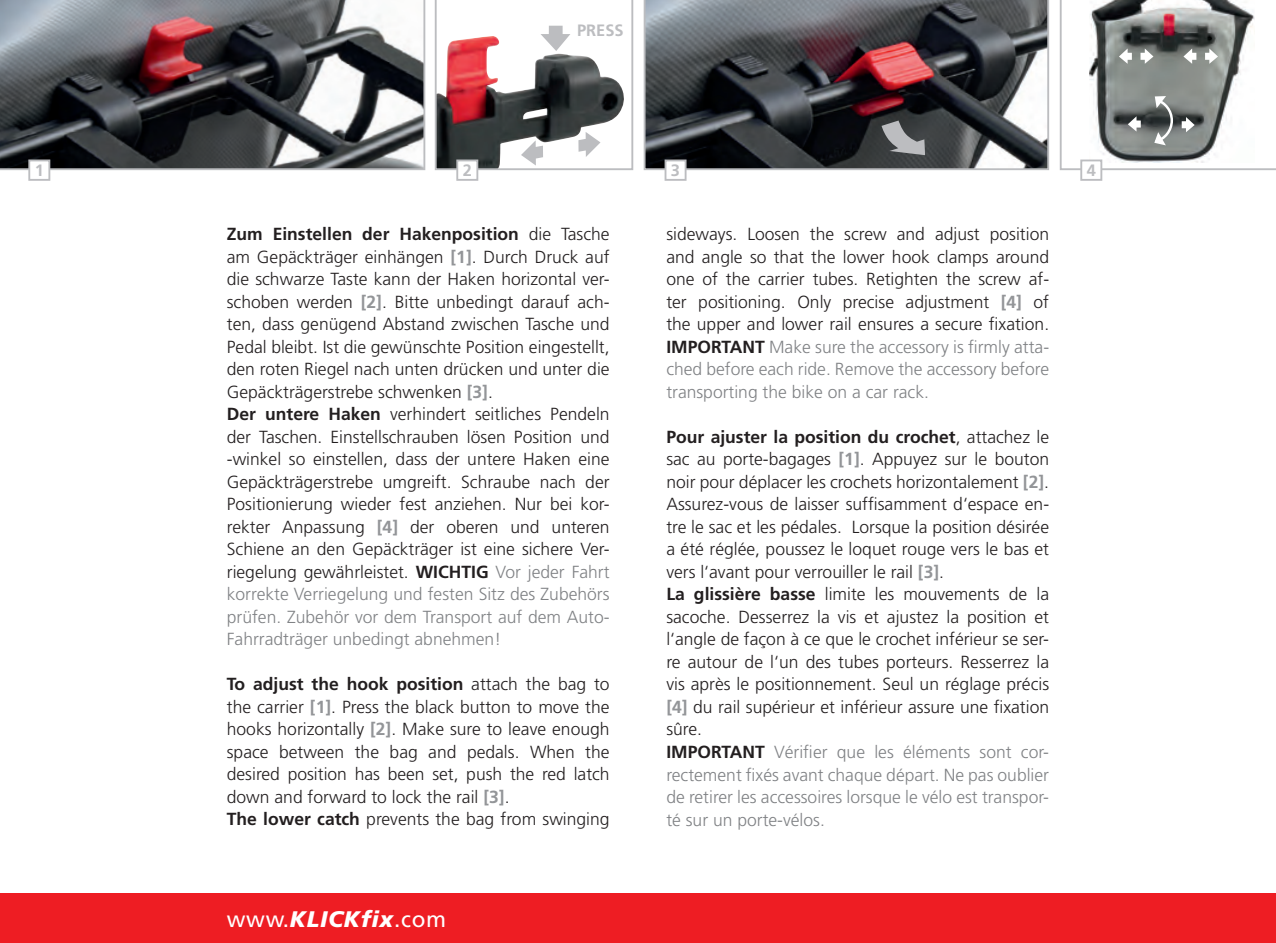
<style>
.page{position:relative;width:1276px;height:943px;background:#fff}
.page>*{position:absolute;margin:0;border:0;box-sizing:border-box;transform-origin:0 0}
.t1{font:22.5px "Frutiger";letter-spacing:.03em;color:#fff}
.t2{font:300 17.5px/22.5px "Frutiger";color:#231f20}
.t3{font:300 17.5px/22.5px "Frutiger";color:#808285;text-align:justify}
.t4{font:700 16.5px "Frutiger";color:#bcbdc0}
.s1{font-weight:700}
.s2{font-weight:700;color:#939598}
.s3{font-weight:700;color:#231f20}
.s4{font-weight:900;font-style:italic}
.s5{color:#808285}
</style>
<div class="page">
<div style="left:0;top:893px;width:1276px;height:50px;background:#ee1d23"></div>
<svg style="left:0;top:0;width:425px;height:170px;background:#615f63"></svg>
<svg style="left:643px;top:0;width:406px;height:170px;background:#504d51"></svg>
<svg style="left:27px;top:159px;width:24px;height:22px"></svg>
<svg style="left:663px;top:159px;width:24px;height:22px"></svg>
<svg style="left:435px;top:0;width:198px;height:181px"></svg>
<svg style="left:881px;top:120px;width:44px;height:35px;background:#797c7e"></svg>
<svg style="left:1059px;top:0;width:217px;height:181px"></svg>
<p class="t4" style="left:577px;top:21px;width:48px">PRESS</p>
<p class="t4" style="left:35px;top:161px;width:11px">1</p>
<p class="t4" style="left:463px;top:161px;width:11px">2</p>
<p class="t4" style="left:671px;top:161px;width:11px">3</p>
<p class="t2" style="left:227px;top:223px;width:384px"><span class="s1">Zum Einstellen der Hakenposition</span> die Tasche am Gepäckträger einhängen <span class="s2">[1]</span>. Durch Druck auf die schwarze Taste kann der Haken horizontal ver&shy;schoben werden <span class="s2">[2]</span>. Bitte unbedingt darauf ach&shy;ten, dass genügend Abstand zwischen Tasche und Pedal bleibt. Ist die gewünschte Position eingestellt, den roten Riegel nach unten drücken und unter die Gepäckträgerstrebe schwenken <span class="s2">[3]</span>.<br><span class="s1">Der untere Haken</span> verhindert seitliches Pendeln der Taschen. Einstellschrauben lösen Position und -winkel so einstellen, dass der untere Haken eine Gepäckträgerstrebe umgreift. Schraube nach der Positionierung wieder fest anziehen. Nur bei kor&shy;rekter Anpassung <span class="s2">[4]</span> der oberen und unteren Schiene an den Gepäckträger ist eine sichere Ver&shy;riegelung gewährleistet. <span class="s1">Wicht</span></p>
<p class="t3" style="left:227px;top:560px;width:384px;text-indent:244px"><span class="s3">ig</span> Vor jeder Fahrt korrekte Verriegelung und festen Sitz des Zubehörs prüfen. Zubehör vor dem Transport auf dem Auto-Fahrradträger unbedingt abnehmen!</p>
<p class="t2" style="left:227px;top:673px;width:384px"><span class="s1">To adjust the hook position</span> attach the bag to the carrier <span class="s2">[1]</span>. Press the black button to move the hooks horizontally <span class="s2">[2]</span>. Make sure to leave enough space between the bag and pedals. When the desired position has been set, push the red latch down and forward to lock the rail <span class="s2">[3]</span>.<br><span class="s1">The lower catch</span> prevents the bag from swinging</p>
<p class="t1" style="left:227px;top:905px;width:221px">www.<span class="s4">KLICKfix</span>.com</p>
<p class="t2" style="left:666px;top:223px;width:384px;text-align:justify">sideways. Loosen the screw and adjust position and angle so that the lower hook clamps around one of the carrier tubes. Retighten the screw af&shy;ter positioning. Only precise adjustment <span class="s2">[4]</span> of the upper and lower rail ensures a secure fixation.<br><span class="s1">Important</span> <span class="s5">Make sure the accessory is firmly atta&shy;ched before each ride. Remove the accessory before transporting the bike on a car rack.</span></p>
<p class="t2" style="left:666px;top:425px;width:384px"><span class="s1">Pour ajuster la position du crochet</span>, attachez le sac au porte-bagages <span class="s2">[1]</span>. Appuyez sur le bouton noir pour déplacer les crochets horizontalement <span class="s2">[2]</span>.<br>Assurez-vous de laisser suffisamment d‘espace en&shy;tre le sac et les pédales. Lorsque la position désirée a été réglée, poussez le loquet rouge vers le bas et vers l‘avant pour verrouiller le rail <span class="s2">[3]</span>.<br><span class="s1">La glissière basse</span> limite les mouvements de la sacoche. Desserrez la vis et ajustez la position et l‘angle de façon à ce que le crochet inférieur se ser&shy;re autour de l‘un des tubes porteurs. Resserrez la vis après le positionnement. Seul un réglage précis <span class="s2">[4]</span> du rail supérieur et inférieur assure une fixation sûre.<br><span class="s1">Important</span> <span class="s5">Vérifier que les éléments sont cor&shy;rectement fixés avant chaque départ. Ne pas oublier de retirer les accessoires lorsque le vélo est transpor&shy;té sur un porte-vélos.</span></p>
<p class="t4" style="left:1086px;top:161px;width:11px">4</p>
</div>
